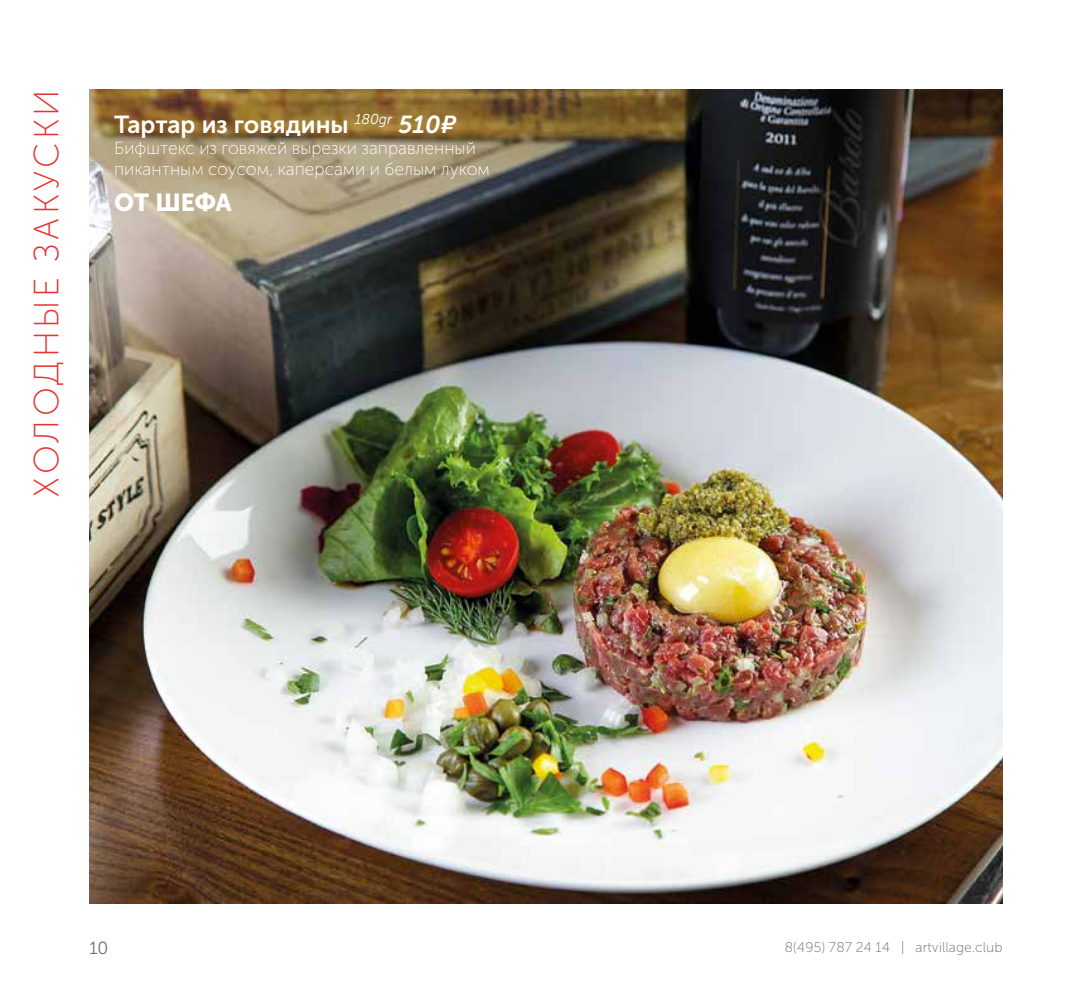
<style>
.page{position:relative;width:1092px;height:993px;background:#fff}
.page>*{position:absolute;margin:0;border:0;box-sizing:border-box;transform-origin:0 0}
.t1{font:35px "Museo Sans Cyrl 100";letter-spacing:.1em;color:#e53432}
.t2{font:24.5px "Museo Sans Cyrl 700";color:#fff}
.t3{font:24.5px "Museo Sans Cyrl 900";letter-spacing:-.015em;color:#fff}
.t4{font:17.5px/21px "Museo Sans Cyrl 100";color:#fff}
.t5{font:17.5px "Museo Sans Cyrl 300";color:#706f6f}
.t6{font:14px "Museo Sans Cyrl 100";letter-spacing:.01em;color:#706f6f}
.s1{font-style:italic}
</style>
<div class="page">
<img style="left:89px;top:89px;width:913px;height:814px">
<h1 class="t1" style="left:28px;top:496px;width:408px;rotate:-90deg">ХОЛОДНЫЕ ЗАКУСКИ</h1>
<h2 class="t2" style="left:114px;top:110px;width:343px">Тартар из говядины <sup>180gr</sup> <span class="s1">510¤</span></h2>
<p class="t4" style="left:114px;top:137px;width:377px">Бифштекс из говяжей вырезки заправленный пикантным соусом, каперсами и белым луком</p>
<h2 class="t3" style="left:114px;top:188px;width:119px">ОТ ШЕФА</h2>
<p class="t5" style="left:89px;top:938px;width:21px">10</p>
<p class="t6" style="left:784px;top:939px;width:219px">8(495) 787 24 14 | artvillage.club</p>
</div>
